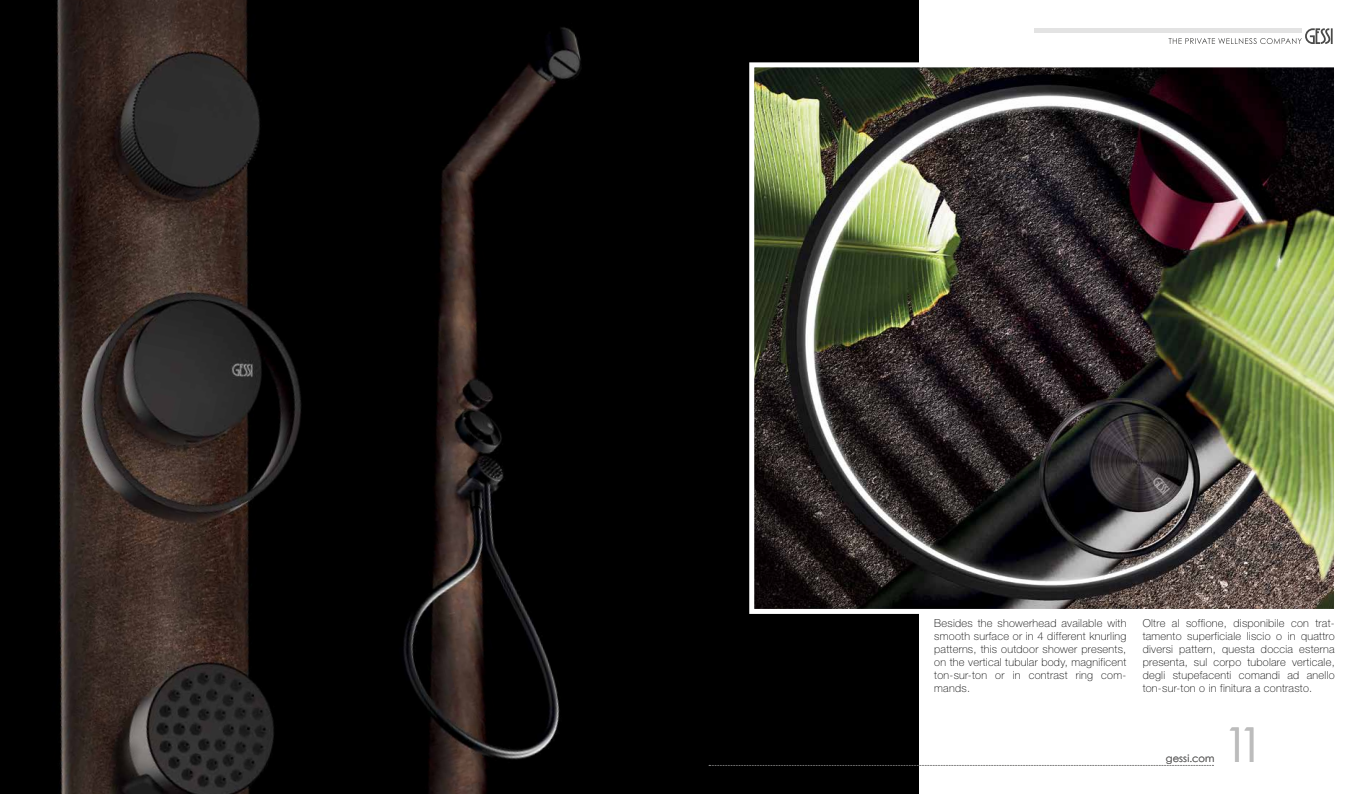
<style>
.page{position:relative;width:1361px;height:794px;background:#fff}
.page>*{position:absolute;margin:0;border:0;box-sizing:border-box;transform-origin:0 0}
.t1{font:48px "Century Gothic";color:#bcbcbc}
.t2{font:100 11px/13px "Helvetica Neue LT Std";letter-spacing:.025em;color:#000;text-align:justify}
.t3{font:10px "Century Gothic";letter-spacing:.015em;color:#706f6f}
</style>
<div class="page">
<img style="left:383px;top:0;width:535px;height:794px">
<img style="left:0;top:0;width:381px;height:794px">
<img style="left:755px;top:68px;width:578px;height:540px">
<div style="left:749px;top:62px;width:590px;height:552px;border:5px solid #fff"></div>
<div style="left:1035px;top:28px;width:267px;height:5px;background:#e3e3e3"></div>
<svg style="left:1168px;top:28px;width:164px;height:16px"></svg>
<svg style="left:709px;top:765px;width:504px;height:1px"></svg>
<p class="t2" style="left:934px;top:616px;width:194px">Besides the showerhead available with smooth surface or in 4 different knurling patterns, this outdoor shower presents, on the vertical tubular body, magnificent ton-sur-ton or in contrast ring com&shy;mands.</p>
<p class="t2" style="left:1142px;top:616px;width:194px">Oltre al soffione, disponibile con trat&shy;tamento superficiale liscio o in quattro diversi pattern, questa doccia esterna presenta, sul corpo tubolare verticale, degli stupefacenti comandi ad anello ton-sur-ton o in finitura a contrasto.</p>
<p class="t3" style="left:1166px;top:752px;width:50px">gessi.com</p>
<h1 class="t1" style="left:1223px;top:711px;width:43px">11</h1>
</div>
